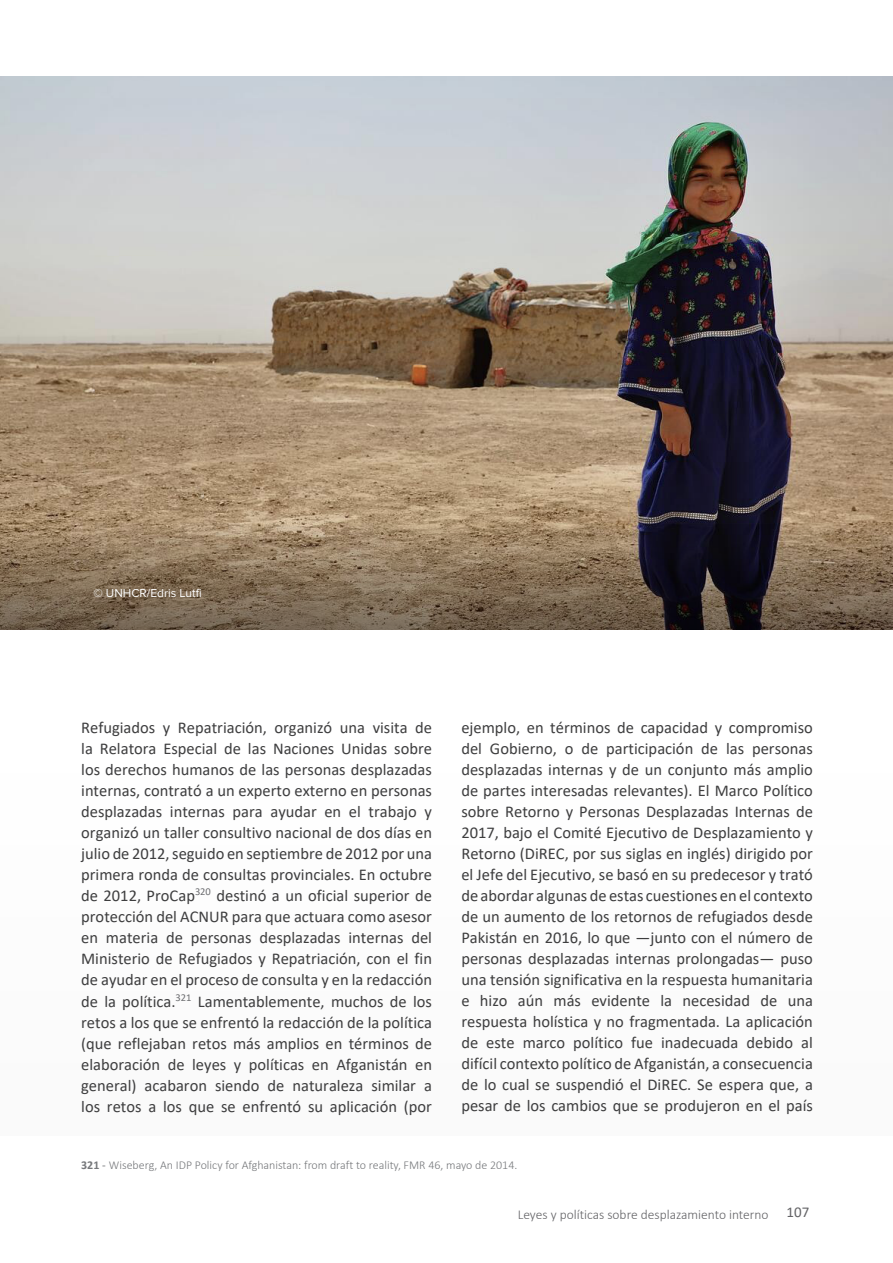
<style>
.page{position:relative;width:893px;height:1263px;background:#fff}
.page>*{position:absolute;margin:0;border:0;box-sizing:border-box;transform-origin:0 0}
.t1{font:16.5px/21px "Calibri";color:#3e3e3f;text-align:justify}
.t2{font:300 13.5px "Calibri";color:#636366}
.footnote{font:300 12px "Calibri";color:#76787b}
.t3{font:12px "Proxima Nova";color:#fff}
.s1{font-weight:700}
.s2{font-weight:400}
</style>
<div class="page">
<div style="left:0;top:773px;width:893px;height:362px;background:#fafafa"></div>
<hr style="left:0;top:574px;width:1px;height:360px;background:#fafafa">
<img style="left:0;top:77px;width:893px;height:446px">
<svg style="left:0;top:523px;width:893px;height:106px"></svg>
<p class="t3" style="left:94px;top:586px;width:110px">© UNHCR/Edris Lutfi</p>
<p class="t1" style="left:81px;top:716px;width:352px">Refugiados y Repatriación, organizó una visita de la Relatora Especial de las Naciones Unidas sobre los derechos humanos de las personas desplazadas internas, contrató a un experto externo en personas desplazadas internas para ayudar en el trabajo y organizó un taller consultivo nacional de dos días en julio de 2012, seguido en septiembre de 2012 por una primera ronda de consultas provinciales. En octubre de 2012, ProCap<sup>320</sup> destinó a un oficial superior de protección del ACNUR para que actuara como asesor en materia de personas desplazadas internas del Ministerio de Refugiados y Repatriación, con el fin de ayudar en el proceso de consulta y en la redacción de la política.<sup>321</sup> Lamentablemente, muchos de los retos a los que se enfrentó la redacción de la política (que reflejaban retos más amplios en términos de elaboración de leyes y políticas en Afganistán en general) acabaron siendo de naturaleza similar a los retos a los que se enfrentó su aplicación (por</p>
<p class="t1" style="left:461px;top:716px;width:353px">ejemplo, en términos de capacidad y compromiso del Gobierno, o de participación de las personas desplazadas internas y de un conjunto más amplio de partes interesadas relevantes). El Marco Político sobre Retorno y Personas Desplazadas Internas de 2017, bajo el Comité Ejecutivo de Desplazamiento y Retorno (DiREC, por sus siglas en inglés) dirigido por el Jefe del Ejecutivo, se basó en su predecesor y trató de abordar algunas de estas cuestiones en el contexto de un aumento de los retornos de refugiados desde Pakistán en 2016, lo que —junto con el número de personas desplazadas internas prolongadas— puso una tensión significativa en la respuesta humanitaria e hizo aún más evidente la necesidad de una respuesta holística y no fragmentada. La aplicación de este marco político fue inadecuada debido al difícil contexto político de Afganistán, a consecuencia de lo cual se suspendió el DiREC. Se espera que, a pesar de los cambios que se produjeron en el país</p>
<p class="footnote" style="left:81px;top:1158px;width:438px"><span class="s1">321</span> <span class="s2">-</span> Wiseberg, An IDP Policy for Afghanistan: from draft to reality, FMR 46, mayo de 2014.</p>
<p class="t2" style="left:518px;top:1206px;width:293px">Leyes y políticas sobre desplazamiento interno <sup>107</sup></p>
</div>
